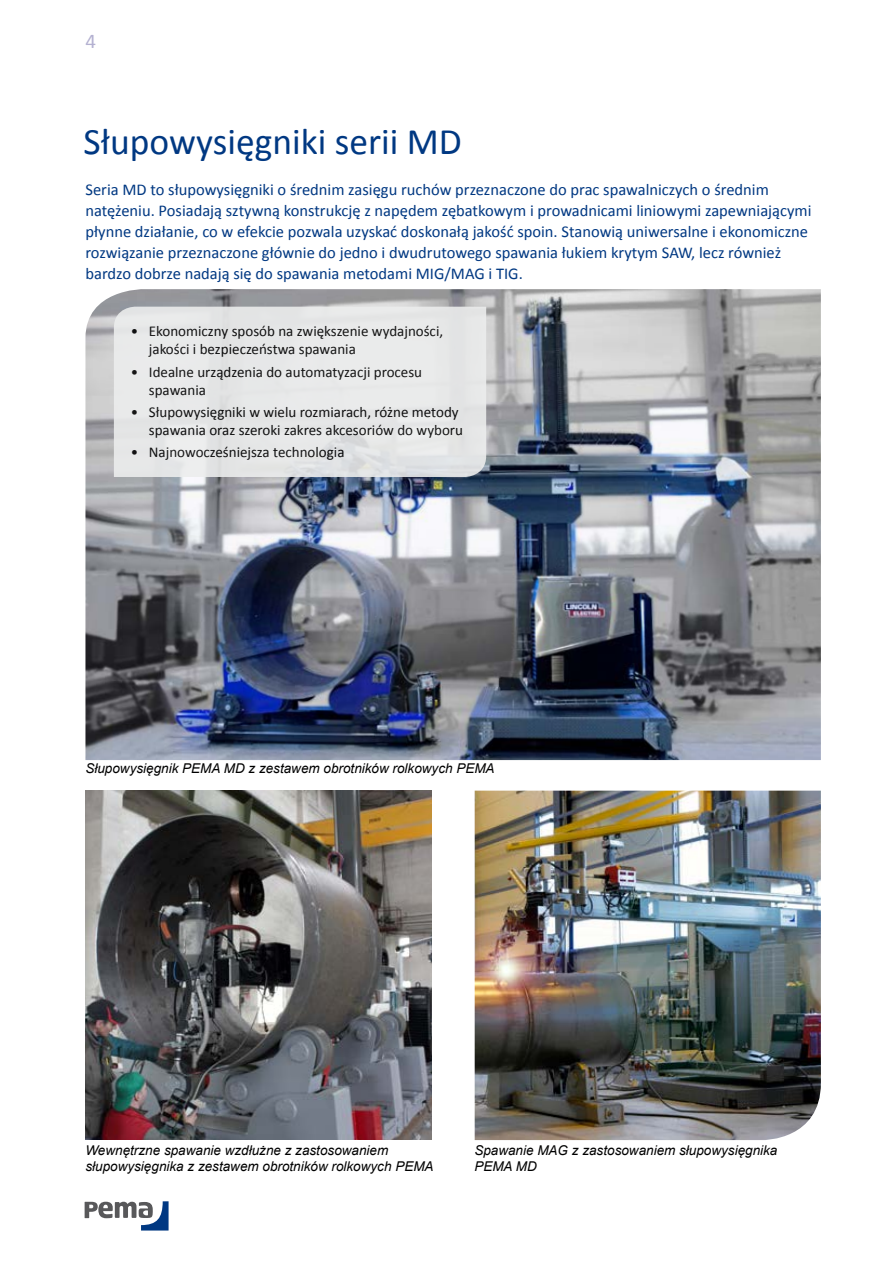
<style>
.page{position:relative;width:893px;height:1263px;background:#fff}
.page>*{position:absolute;margin:0;border:0;box-sizing:border-box;transform-origin:0 0}
.t1{font:37.5px "Calibri";color:#003882}
.t2{font:21px "Calibri";color:#b4b1d1}
.t3{font:16.5px/21px "Calibri";color:#003882}
.t4{font:15px/18px "Calibri";color:#000}
.t5{font:italic 13.5px/16.2px "Arial";color:#000}
</style>
<div class="page">
<svg style="left:85px;top:1201px;width:84px;height:29px"></svg>
<img style="left:475px;top:791px;width:346px;height:349px">
<img style="left:85px;top:289px;width:736px;height:472px">
<img style="left:85px;top:791px;width:347px;height:349px">
<div style="left:114px;top:307px;width:372px;height:170px;background:#e7e8e8"></div>
<p class="t2" style="left:85px;top:28px;width:12px">4</p>
<h1 class="t1" style="left:84px;top:118px;width:380px">Słupowysięgniki serii MD</h1>
<p class="t3" style="left:85px;top:179px;width:727px">Seria MD to słupowysięgniki o średnim zasięgu ruchów przeznaczone do prac spawalniczych o średnim natężeniu. Posiadają sztywną konstrukcję z napędem zębatkowym i prowadnicami liniowymi zapewniającymi płynne działanie, co w efekcie pozwala uzyskać doskonałą jakość spoin. Stanowią uniwersalne i ekonomiczne rozwiązanie przeznaczone głównie do jedno i dwudrutowego spawania łukiem krytym SAW, lecz również bardzo dobrze nadają się do spawania metodami MIG/MAG i TIG.</p>
<p class="t4" style="left:149px;top:322px;width:296px;text-indent:-18px">• Ekonomiczny sposób na zwiększenie wydajności, jakości i bezpieczeństwa spawania</p>
<p class="t4" style="left:149px;top:363px;width:275px;text-indent:-18px">• Idealne urządzenia do automatyzacji procesu spawania</p>
<p class="t4" style="left:131px;top:403px;width:334px;text-align:right">• Słupowysięgniki w wielu rozmiarach, różne metody spawania oraz szeroki zakres akcesoriów do wyboru</p>
<p class="t4" style="left:131px;top:443px;width:215px">• Najnowocześniejsza technologia</p>
<p class="t5" style="left:85px;top:760px;width:411px">Słupowysięgnik PEMA MD z zestawem obrotników rolkowych PEMA</p>
<p class="t5" style="left:85px;top:1142px;width:350px">Wewnętrzne spawanie wzdłużne z zastosowaniem słupowysięgnika z zestawem obrotników rolkowych PEMA</p>
<p class="t5" style="left:474px;top:1142px;width:305px">Spawanie MAG z zastosowaniem słupowysięgnika<br>PEMA MD</p>
</div>
